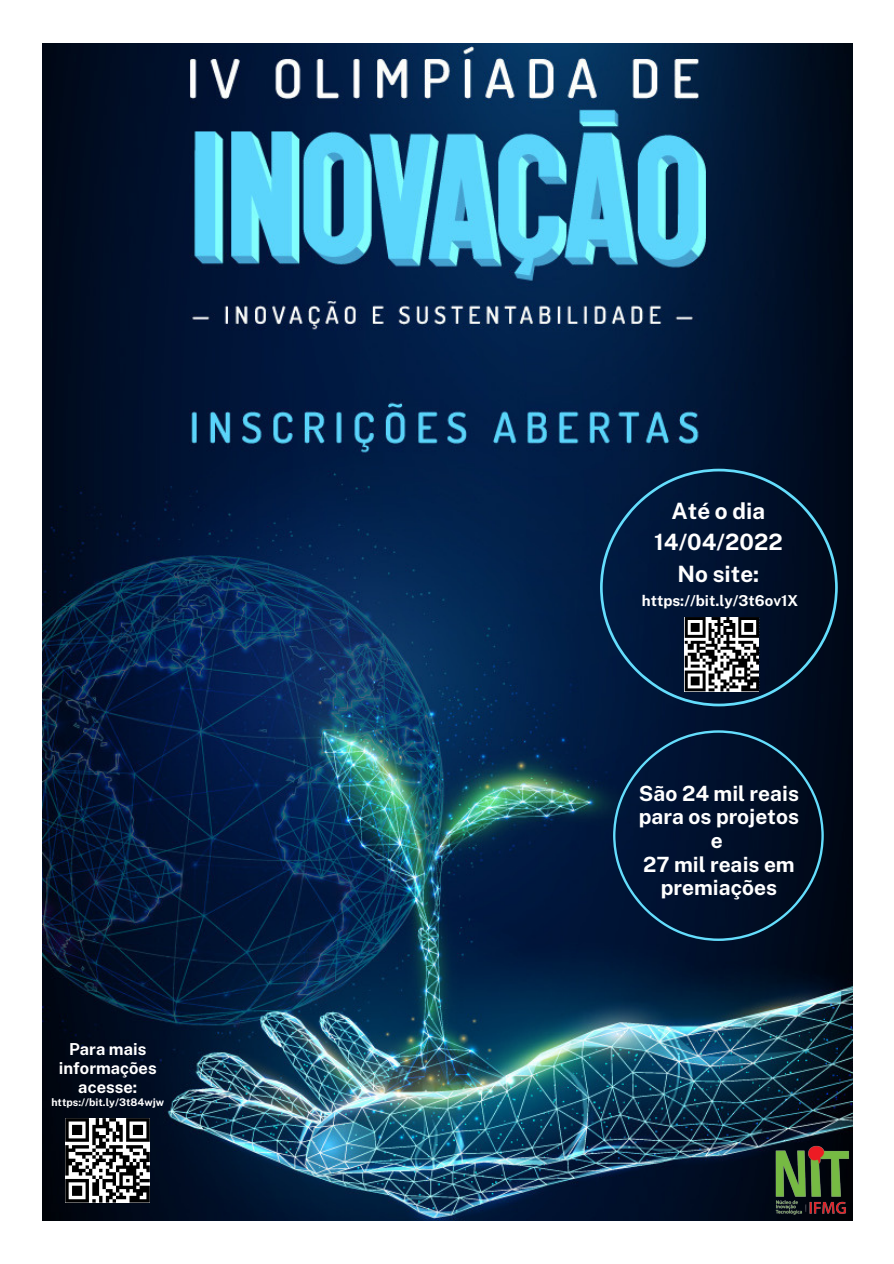
<style>
.page{position:relative;width:894px;height:1264px;background:#fff}
.page>*{position:absolute;margin:0;border:0;box-sizing:border-box;transform-origin:0 0}
.t1{font:700 22.5px/31.5px "Public Sans";color:#fff;text-align:center}
.t2{font:700 21px/23.7px "Public Sans";color:#fff;text-align:center}
.t3{font:700 16.5px/19.2px "Public Sans";color:#fff;text-align:center}
.t4{font:700 15px "Public Sans";color:#fff}
.t5{font:700 10.5px "Public Sans";color:#fff}
</style>
<div class="page">
<img style="left:42px;top:43px;width:810px;height:1177px">
<img style="left:772px;top:1145px;width:78px;height:72px">
<svg style="left:613px;top:730px;width:210px;height:210px;background:#031731"></svg>
<svg style="left:600px;top:468px;width:237px;height:238px;background:#041a37"></svg>
<svg style="left:65px;top:1118px;width:85px;height:84px"></svg>
<hr style="left:129px;top:1199px;width:21px;height:3px;background:#000">
<svg style="left:684px;top:617px;width:75px;height:74px"></svg>
<hr style="left:741px;top:688px;width:18px;height:3px;background:#000">
<p class="t3" style="left:59px;top:1039px;width:99px">Para mais informações acesse:</p>
<p class="t5" style="left:51px;top:1096px;width:114px">https://bit.ly/3t84wjw</p>
<p class="t1" style="left:654px;top:495px;width:130px">Até o dia<br>14/04/2022</p>
<p class="t1" style="left:677px;top:558px;width:83px">No site:</p>
<p class="t4" style="left:641px;top:591px;width:158px">https://bit.ly/3t6ov1X</p>
<p class="t2" style="left:638px;top:781px;width:162px">São 24 mil reais para os projetos e</p>
<p class="t2" style="left:643px;top:852px;width:153px">27 mil reais em premiações</p>
</div>
